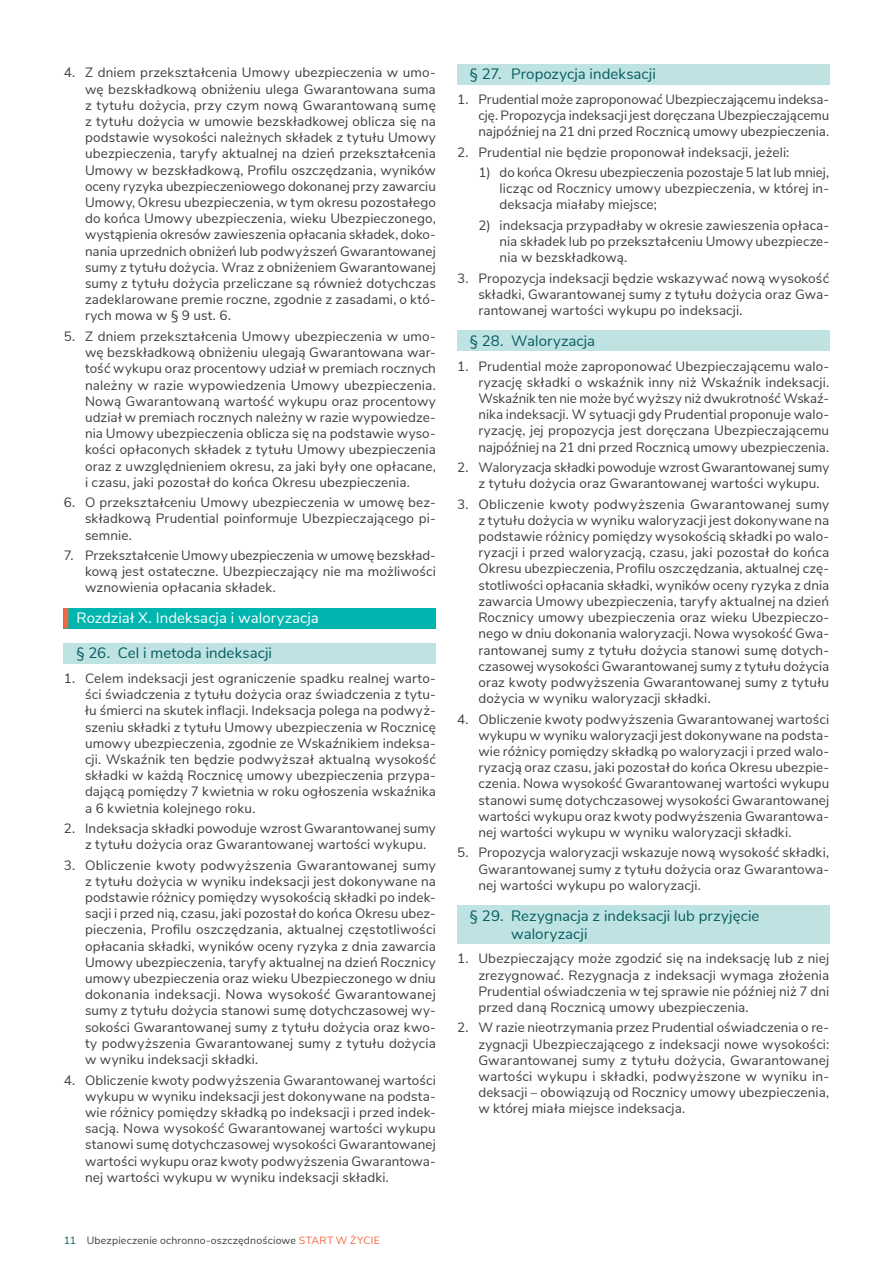
<style>
.page{position:relative;width:893px;height:1263px;background:#fff}
.page>*{position:absolute;margin:0;border:0;box-sizing:border-box;transform-origin:0 0}
.t1{font:15px/18px "Nunito Sans";letter-spacing:.005em;color:#065c5f}
.rozdział{font:15px "Nunito Sans";letter-spacing:.005em;color:#fff}
.t2{font:13.5px/16.2px "Nunito Sans";letter-spacing:.01em;color:#3e3e3f;text-align:justify}
.t3{font:10.5px "Nunito Sans";letter-spacing:.02em;color:#3e3e3f}
.s1{color:#065c5f}
.s2{color:#f26640}
</style>
<div class="page">
<div style="left:64px;top:608px;width:372px;height:20px;background:#00b5ae"></div>
<hr style="left:64px;top:608px;width:4px;height:20px;background:#f26640">
<div style="left:64px;top:643px;width:372px;height:20px;background:#bee3e2"></div>
<div style="left:457px;top:64px;width:372px;height:20px;background:#bee3e2"></div>
<div style="left:457px;top:331px;width:372px;height:20px;background:#bee3e2"></div>
<div style="left:457px;top:905px;width:372px;height:39px;background:#bee3e2"></div>
<p class="t2" style="left:85px;top:64px;width:352px;text-indent:-21px">4. Z dniem przekształcenia Umowy ubezpieczenia w umo&shy;wę bezskładkową obniżeniu ulega Gwarantowana suma z tytułu dożycia, przy czym nową Gwarantowaną sumę z tytułu dożycia w umowie bezskładkowej oblicza się na podstawie wysokości należnych składek z tytułu Umowy ubezpieczenia, taryfy aktualnej na dzień przekształcenia Umowy w bezskładkową, Profilu oszczędzania, wyników oceny ryzyka ubezpieczeniowego dokonanej przy zawarciu Umowy, Okresu ubezpieczenia, w tym okresu pozostałego do końca Umowy ubezpieczenia, wieku Ubezpieczonego, wystąpienia okresów zawieszenia opłacania składek, doko&shy;nania uprzednich obniżeń lub podwyższeń Gwarantowanej sumy z tytułu dożycia. Wraz z obniżeniem Gwarantowanej sumy z tytułu dożycia przeliczane są również dotychczas zadeklarowane premie roczne, zgodnie z zasadami, o któ&shy;rych mowa w § 9 ust. 6.</p>
<p class="t2" style="left:85px;top:327px;width:352px;text-indent:-21px">5. Z dniem przekształcenia Umowy ubezpieczenia w umo&shy;wę bezskładkową obniżeniu ulegają Gwarantowana war&shy;tość wykupu oraz procentowy udział w premiach rocznych należny w razie wypowiedzenia Umowy ubezpieczenia.<br>Nową Gwarantowaną wartość wykupu oraz procentowy udział w premiach rocznych należny w razie wypowiedze&shy;nia Umowy ubezpieczenia oblicza się na podstawie wyso&shy;kości opłaconych składek z tytułu Umowy ubezpieczenia oraz z uwzględnieniem okresu, za jaki były one opłacane, i czasu, jaki pozostał do końca Okresu ubezpieczenia.</p>
<p class="t2" style="left:85px;top:494px;width:352px;text-indent:-21px">6. O przekształceniu Umowy ubezpieczenia w umowę bez&shy;składkową Prudential poinformuje Ubezpieczającego pi&shy;semnie.</p>
<p class="t2" style="left:85px;top:546px;width:352px;text-indent:-21px">7. Przekształcenie Umowy ubezpieczenia w umowę bezskład&shy;kową jest ostateczne. Ubezpieczający nie ma możliwości wznowienia opłacania składek.</p>
<p class="rozdział" style="left:77px;top:607px;width:244px">Rozdział X. Indeksacja i waloryzacja</p>
<p class="t1" style="left:77px;top:643px;width:197px">§ 26. Cel i metoda indeksacji</p>
<p class="t2" style="left:85px;top:669px;width:352px;text-indent:-21px">1. Celem indeksacji jest ograniczenie spadku realnej warto&shy;ści świadczenia z tytułu dożycia oraz świadczenia z tytu&shy;łu śmierci na skutek inflacji. Indeksacja polega na podwyż&shy;szeniu składki z tytułu Umowy ubezpieczenia w Rocznicę umowy ubezpieczenia, zgodnie ze Wskaźnikiem indeksa&shy;cji. Wskaźnik ten będzie podwyższał aktualną wysokość składki w każdą Rocznicę umowy ubezpieczenia przypa&shy;dającą pomiędzy 7 kwietnia w roku ogłoszenia wskaźnika a 6 kwietnia kolejnego roku.</p>
<p class="t2" style="left:85px;top:819px;width:352px;text-indent:-21px">2. Indeksacja składki powoduje wzrost Gwarantowanej sumy z tytułu dożycia oraz Gwarantowanej wartości wykupu.</p>
<p class="t2" style="left:85px;top:856px;width:352px;text-indent:-21px">3. Obliczenie kwoty podwyższenia Gwarantowanej sumy z tytułu dożycia w wyniku indeksacji jest dokonywane na podstawie różnicy pomiędzy wysokością składki po indek&shy;sacji i przed nią, czasu, jaki pozostał do końca Okresu ubez&shy;pieczenia, Profilu oszczędzania, aktualnej częstotliwości opłacania składki, wyników oceny ryzyka z dnia zawarcia Umowy ubezpieczenia, taryfy aktualnej na dzień Rocznicy umowy ubezpieczenia oraz wieku Ubezpieczonego w dniu dokonania indeksacji. Nowa wysokość Gwarantowanej sumy z tytułu dożycia stanowi sumę dotychczasowej wy&shy;sokości Gwarantowanej sumy z tytułu dożycia oraz kwo&shy;ty podwyższenia Gwarantowanej sumy z tytułu dożycia w wyniku indeksacji składki.</p>
<p class="t2" style="left:85px;top:1071px;width:352px;text-indent:-21px">4. Obliczenie kwoty podwyższenia Gwarantowanej wartości wykupu w wyniku indeksacji jest dokonywane na podsta&shy;wie różnicy pomiędzy składką po indeksacji i przed indek&shy;sacją. Nowa wysokość Gwarantowanej wartości wykupu stanowi sumę dotychczasowej wysokości Gwarantowanej wartości wykupu oraz kwoty podwyższenia Gwarantowa&shy;nej wartości wykupu w wyniku indeksacji składki.</p>
<p class="t3" style="left:64px;top:1232px;width:318px"><span class="s1">11</span> Ubezpieczenie ochronno-oszczędnościowe <span class="s2">START W ŻYCIE</span></p>
<p class="t1" style="left:470px;top:64px;width:187px">§ 27. Propozycja indeksacji</p>
<p class="t2" style="left:478px;top:90px;width:352px;text-indent:-21px">1. Prudential może zaproponować Ubezpieczającemu indeksa&shy;cję. Propozycja indeksacji jest doręczana Ubezpieczającemu najpóźniej na 21 dni przed Rocznicą umowy ubezpieczenia.</p>
<p class="t2" style="left:457px;top:143px;width:334px">2. Prudential nie będzie proponował indeksacji, jeżeli:</p>
<p class="t2" style="left:500px;top:163px;width:331px;text-indent:-21px">1) do końca Okresu ubezpieczenia pozostaje 5 lat lub mniej, licząc od Rocznicy umowy ubezpieczenia, w której in&shy;deksacja miałaby miejsce;</p>
<p class="t2" style="left:500px;top:216px;width:331px;text-indent:-21px">2) indeksacja przypadłaby w okresie zawieszenia opłaca&shy;nia składek lub po przekształceniu Umowy ubezpiecze&shy;nia w bezskładkową.</p>
<p class="t2" style="left:478px;top:269px;width:352px;text-indent:-21px">3. Propozycja indeksacji będzie wskazywać nową wysokość składki, Gwarantowanej sumy z tytułu dożycia oraz Gwa&shy;rantowanej wartości wykupu po indeksacji.</p>
<p class="t1" style="left:470px;top:331px;width:127px">§ 28. Waloryzacja</p>
<p class="t2" style="left:478px;top:357px;width:352px;text-indent:-21px">1. Prudential może zaproponować Ubezpieczającemu walo&shy;ryzację składki o wskaźnik inny niż Wskaźnik indeksacji.<br>Wskaźnik ten nie może być wyższy niż dwukrotność Wskaź&shy;nika indeksacji. W sytuacji gdy Prudential proponuje walo&shy;ryzację, jej propozycja jest doręczana Ubezpieczającemu najpóźniej na 21 dni przed Rocznicą umowy ubezpieczenia.</p>
<p class="t2" style="left:478px;top:458px;width:352px;text-indent:-21px">2. Waloryzacja składki powoduje wzrost Gwarantowanej sumy z tytułu dożycia oraz Gwarantowanej wartości wykupu.</p>
<p class="t2" style="left:478px;top:495px;width:352px;text-indent:-21px">3. Obliczenie kwoty podwyższenia Gwarantowanej sumy z tytułu dożycia w wyniku waloryzacji jest dokonywane na podstawie różnicy pomiędzy wysokością składki po walo&shy;ryzacji i przed waloryzacją, czasu, jaki pozostał do końca Okresu ubezpieczenia, Profilu oszczędzania, aktualnej czę&shy;stotliwości opłacania składki, wyników oceny ryzyka z dnia zawarcia Umowy ubezpieczenia, taryfy aktualnej na dzień Rocznicy umowy ubezpieczenia oraz wieku Ubezpieczo&shy;nego w dniu dokonania waloryzacji. Nowa wysokość Gwa&shy;rantowanej sumy z tytułu dożycia stanowi sumę dotych&shy;czasowej wysokości Gwarantowanej sumy z tytułu dożycia oraz kwoty podwyższenia Gwarantowanej sumy z tytułu dożycia w wyniku waloryzacji składki.</p>
<p class="t2" style="left:478px;top:710px;width:352px;text-indent:-21px">4. Obliczenie kwoty podwyższenia Gwarantowanej wartości wykupu w wyniku waloryzacji jest dokonywane na podsta&shy;wie różnicy pomiędzy składką po waloryzacji i przed walo&shy;ryzacją oraz czasu, jaki pozostał do końca Okresu ubezpie&shy;czenia. Nowa wysokość Gwarantowanej wartości wykupu stanowi sumę dotychczasowej wysokości Gwarantowanej wartości wykupu oraz kwoty podwyższenia Gwarantowa&shy;nej wartości wykupu w wyniku waloryzacji składki.</p>
<p class="t2" style="left:478px;top:844px;width:352px;text-indent:-21px">5. Propozycja waloryzacji wskazuje nową wysokość składki, Gwarantowanej sumy z tytułu dożycia oraz Gwarantowa&shy;nej wartości wykupu po waloryzacji.</p>
<p class="t1" style="left:511px;top:905px;width:250px;text-indent:-41px">§ 29. Rezygnacja z indeksacji lub przyjęcie waloryzacji</p>
<p class="t2" style="left:478px;top:950px;width:352px;text-indent:-21px">1. Ubezpieczający może zgodzić się na indeksację lub z niej zrezygnować. Rezygnacja z indeksacji wymaga złożenia Prudential oświadczenia w tej sprawie nie później niż 7 dni przed daną Rocznicą umowy ubezpieczenia.</p>
<p class="t2" style="left:478px;top:1019px;width:352px;text-indent:-21px">2. W razie nieotrzymania przez Prudential oświadczenia o re&shy;zygnacji Ubezpieczającego z indeksacji nowe wysokości:<br>Gwarantowanej sumy z tytułu dożycia, Gwarantowanej wartości wykupu i składki, podwyższone w wyniku in&shy;deksacji – obowiązują od Rocznicy umowy ubezpieczenia, w której miała miejsce indeksacja.</p>
</div>
